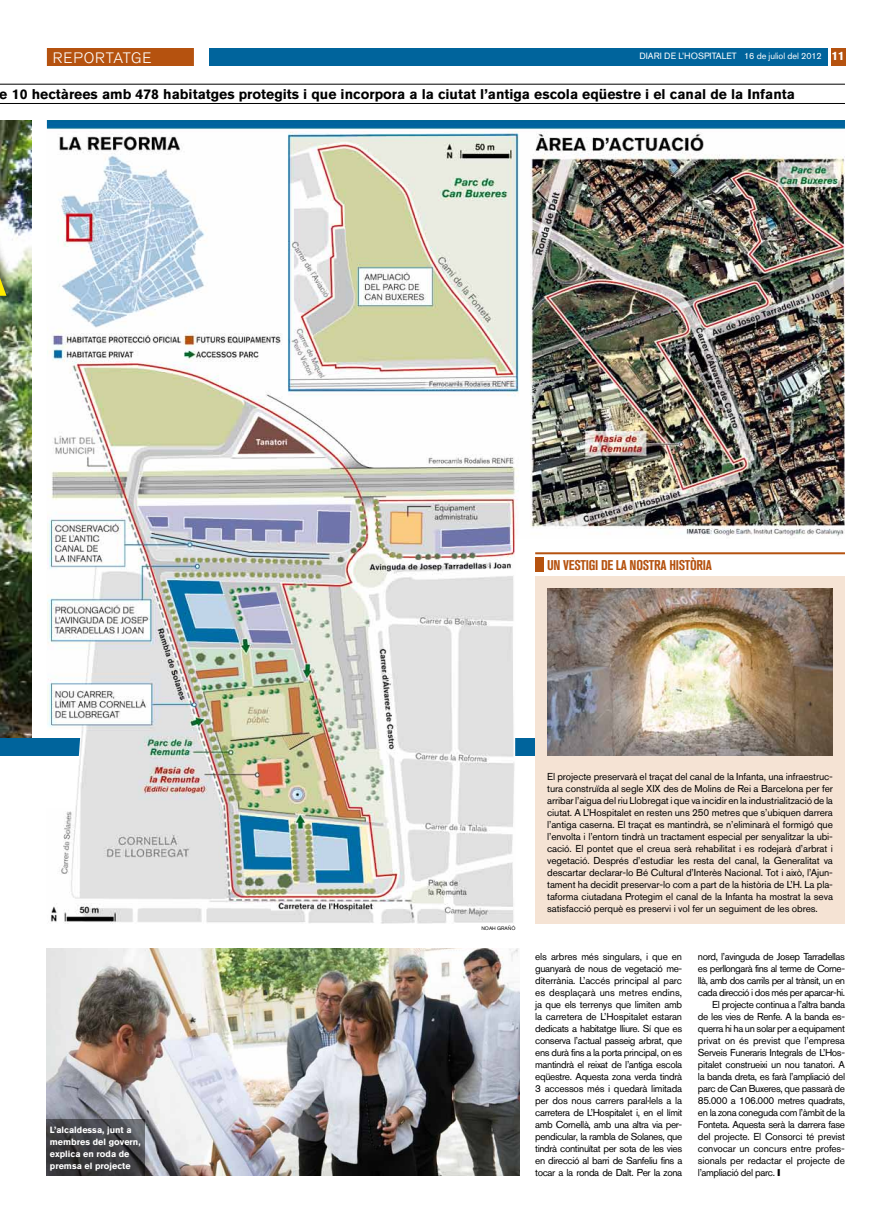
<style>
.page{position:relative;width:893px;height:1220px;background:#fff}
.page>*{position:absolute;margin:0;border:0;box-sizing:border-box;transform-origin:0 0}
.t1{font:300 15px "Akzidenz Grotesk BQ";letter-spacing:.06em;color:#fff}
.t2{font:700 14px "Akzidenz Grotesk BQ";color:#000}
.t3{font:700 condensed 14px "Akzidenz Grotesk BQ";letter-spacing:-.02em;color:#b5520f}
.t4{font:10px/12px "Akzidenz Grotesk BQ";letter-spacing:-.035em;color:#000;text-align:justify}
.t5{font:10px "Akzidenz Grotesk BQ";letter-spacing:-.015em;color:#000}
.t6{font:10px "Akzidenz Grotesk BQ";letter-spacing:-.005em;color:#000}
.t7{font:700 9px/12px "Akzidenz Grotesk BQ";color:#fff}
.t8{font:9px "Akzidenz Grotesk BQ";color:#fff}
.t9{font:5px "Akzidenz Grotesk BQ";color:#000}
.s1{font-style:inherit}
.s2{font-weight:700;font-size:12px}
</style>
<div class="page">
<div style="left:47px;top:48px;width:147px;height:18px;background:#b5520f"></div>
<div style="left:210px;top:48px;width:618px;height:18px;background:#00649c"></div>
<div style="left:831px;top:48px;width:14px;height:18px;background:#b5520f"></div>
<img style="left:47px;top:948px;width:472px;height:228px">
<svg style="left:47px;top:1120px;width:98px;height:56px;background:#3f3f43"></svg>
<img style="left:0;top:120px;width:31px;height:618px">
<div style="left:0;top:738px;width:845px;height:18px;background:#00649c"></div>
<hr style="left:0;top:84px;width:845px;height:1px;background:#000">
<hr style="left:0;top:103px;width:845px;height:1px;background:#000">
<img style="left:0;top:188px;width:18px;height:487px">
<img style="left:47px;top:120px;width:798px;height:804px">
<div style="left:535px;top:576px;width:310px;height:348px;background:#f5e3d4"></div>
<img style="left:547px;top:588px;width:286px;height:168px">
<hr style="left:535px;top:552px;width:310px;height:2px;background:#b5520f">
<div style="left:535px;top:557px;width:8px;height:15px;background:#b5520f"></div>
<h1 class="t1" style="left:53px;top:49px;width:100px">REPORTATGE</h1>
<p class="t8" style="left:639px;top:51px;width:207px">DIARI DE L’HOSPITALET <span class="s1">16 de juliol del 2012</span> <span class="s2">11</span></p>
<h2 class="t2" style="left:0;top:86px;width:797px">e 10 hectàrees amb 478 habitatges protegits i que incorpora a la ciutat l’antiga escola eqüestre i el canal de la Infanta</h2>
<h2 class="t3" style="left:547px;top:557px;width:166px">UN VESTIGI DE LA NOSTRA HISTÒRIA</h2>
<p class="t7" style="left:50px;top:1124px;width:92px">L’alcaldessa, junt a membres del govern, explica en roda de premsa el projecte</p>
<p class="t9" style="left:481px;top:925px;width:36px">n oah Grañó</p>
<p class="t4" style="left:547px;top:770px;width:287px">El projecte preservarà el traçat del canal de la Infanta, una infraestruc&shy;tura construïda al segle XIX des de Molins de Rei a Barcelona per fer arribar l’aigua del riu Llobregat i que va incidir en la industrialització de la ciutat. A L’Hospitalet en resten uns 250 metres que s’ubiquen darrera l’antiga caserna. El traçat es mantindrà, se n’eliminarà el formigó que l’envolta i l’entorn tindrà un tractament especial per senyalitzar la ubi&shy;cació. El pontet que el creua serà rehabilitat i es rodejarà d’arbrat i vegetació. Després d’estudiar les resta del canal, la Generalitat va descartar declarar-lo Bé Cultural d’Interès Nacional. Tot i això, l’Ajun&shy;tament ha decidit preservar-lo com a part de la història de L’H. La pla&shy;taforma ciutadana Protegim el canal de la Infanta ha mostrat la seva satisfacció perquè es preservi i vol fer un seguiment de les obres.</p>
<p class="t4" style="left:535px;top:950px;width:149px">els arbres més singulars, i que en guanyarà de nous de vegetació me&shy;diterrània. L’accés principal al parc es desplaçarà uns metres endins, ja que els terrenys que limiten amb la carretera de L’Hospitalet estaran dedicats a habitatge lliure. Sí que es conserva l’actual passeig arbrat, que ens durà fins a la porta principal, on es mantindrà el reixat de l’antiga escola eqüestre. Aquesta zona verda tindrà 3 accessos més i quedarà limitada per dos nous carrers paral·lels a la carretera de L’Hospitalet i, en el límit amb Cornellà, amb una altra via per&shy;pendicular, la rambla de Solanes, que tindrà continuïtat per sota de les vies en direcció al barri de Sanfeliu fins a tocar a la ronda de Dalt. Per la zona</p>
<p class="t4" style="left:698px;top:950px;width:149px">nord, l’avinguda de Josep Tarradellas</p>
<p class="t4" style="left:698px;top:962px;width:149px">es perllongarà fins al terme de Corne-</p>
<p class="t4" style="left:698px;top:974px;width:149px">llà, amb dos carrils per al trànsit, un en</p>
<p class="t4" style="left:698px;top:986px;width:149px">cada direcció i dos més per aparcar-hi.</p>
<p class="t4" style="left:712px;top:998px;width:134px">El projecte continua a l’altra banda</p>
<p class="t4" style="left:698px;top:1010px;width:149px">de les vies de Renfe. A la banda es-</p>
<p class="t4" style="left:698px;top:1022px;width:149px">querra hi ha un solar per a equipament</p>
<p class="t6" style="left:698px;top:1035px;width:148px">privat on és previst que l’empresa</p>
<p class="t4" style="left:698px;top:1046px;width:149px">Serveis Funeraris Integrals de L’Hos-</p>
<p class="t4" style="left:698px;top:1058px;width:148px">pitalet construeixi un nou tanatori. A</p>
<p class="t4" style="left:698px;top:1070px;width:149px">la banda dreta, es farà l’ampliació del</p>
<p class="t4" style="left:698px;top:1082px;width:149px">parc de Can Buxeres, que passarà de</p>
<p class="t4" style="left:698px;top:1094px;width:148px">85.000 a 106.000 metres quadrats,</p>
<p class="t4" style="left:698px;top:1106px;width:149px">en la zona coneguda com l’àmbit de la</p>
<p class="t4" style="left:698px;top:1118px;width:149px">Fonteta. Aquesta serà la darrera fase</p>
<p class="t4" style="left:698px;top:1130px;width:148px">del projecte. El Consorci té previst</p>
<p class="t5" style="left:698px;top:1143px;width:148px">convocar un concurs entre profes-</p>
<p class="t5" style="left:698px;top:1155px;width:149px">sionals per redactar el projecte de</p>
<p class="t4" style="left:698px;top:1166px;width:79px">l’ampliació del parc.</p>
</div>
